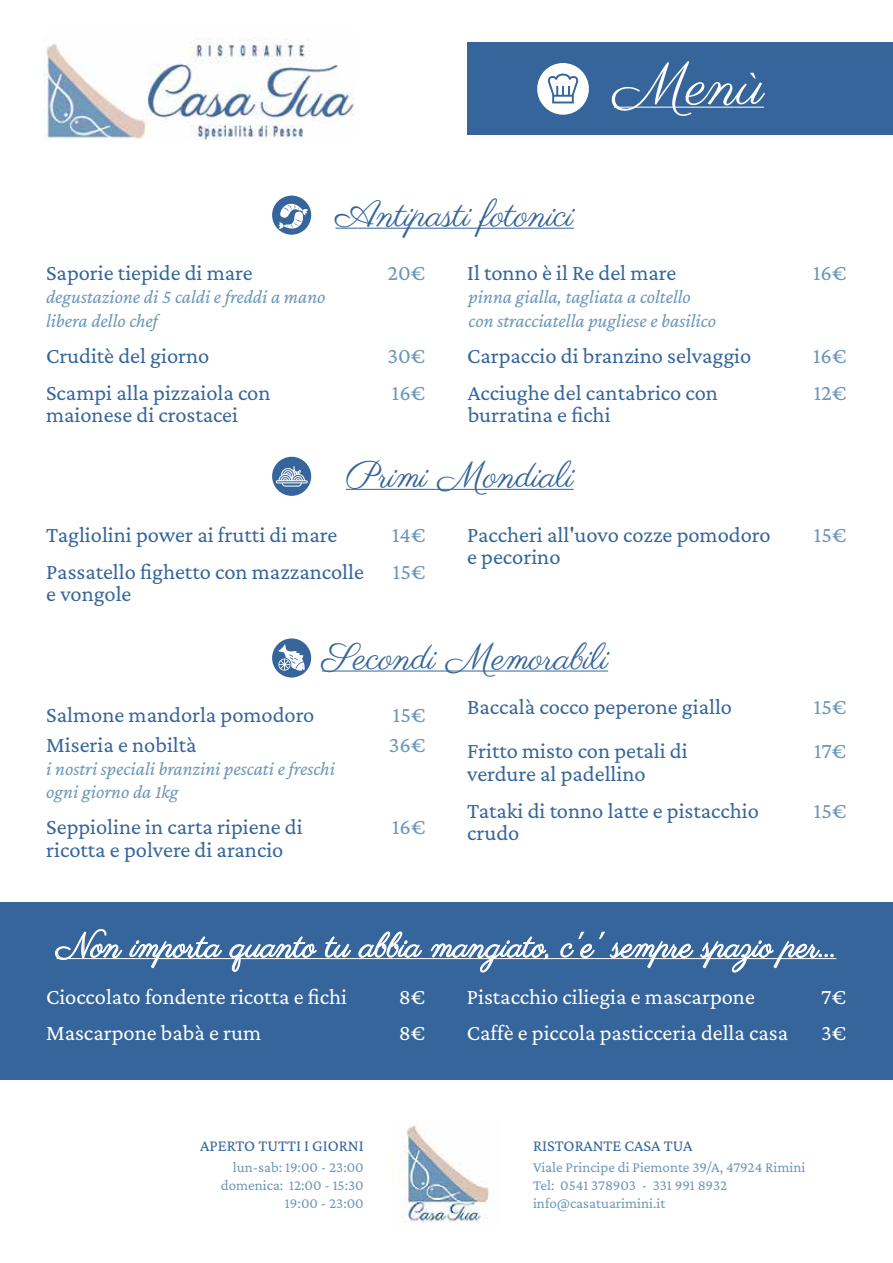
<style>
.page{position:relative;width:893px;height:1263px;background:#fff}
.page>*{position:absolute;margin:0;border:0;box-sizing:border-box;transform-origin:0 0}
.t1{font:60px "Parisienne";color:#fff}
.t2{font:37.5px "Parisienne";color:#35659a}
.t3{font:34.5px "Parisienne";color:#fff}
.t4{font:22.5px/22.5px "Crimson Pro";color:#35659a}
.t5{font:22.5px "Crimson Pro";color:#fff}
.t6{font:22.5px "Crimson Pro";color:#6c97b9}
.t7{font:italic 19.5px/23.4px "Crimson Pro";color:#6c97b9}
.t8{font:16.5px "Crimson Pro";color:#35659a}
.t9{font:15px/18px "Crimson Pro";color:#6c97b9}
</style>
<div class="page">
<div style="left:0;top:902px;width:893px;height:178px;background:#35659a"></div>
<div style="left:468px;top:43px;width:425px;height:92px;background:#35659a"></div>
<div style="left:272px;top:196px;width:39px;height:39px;background:#35659a;border-radius:50%"></div>
<hr style="left:614px;top:107px;width:150px;height:1px;background:#fff">
<hr style="left:335px;top:228px;width:239px;height:1px;background:#35659a">
<div style="left:272px;top:457px;width:39px;height:39px;background:#35659a;border-radius:50%"></div>
<hr style="left:346px;top:489px;width:228px;height:1px;background:#35659a">
<svg style="left:55px;top:929px;width:67px;height:31px"></svg>
<svg style="left:130px;top:936px;width:92px;height:32px"></svg>
<svg style="left:229px;top:936px;width:88px;height:36px"></svg>
<svg style="left:325px;top:936px;width:26px;height:21px"></svg>
<svg style="left:358px;top:931px;width:64px;height:26px"></svg>
<svg style="left:431px;top:936px;width:117px;height:36px"></svg>
<svg style="left:560px;top:932px;width:133px;height:36px"></svg>
<svg style="left:700px;top:940px;width:134px;height:32px"></svg>
<hr style="left:57px;top:958px;width:779px;height:1px;background:#fff">
<img style="left:537px;top:68px;width:47px;height:41px">
<svg style="left:276px;top:466px;width:32px;height:21px"></svg>
<svg style="left:278px;top:204px;width:30px;height:25px"></svg>
<img style="left:393px;top:1125px;width:97px;height:98px">
<img style="left:44px;top:39px;width:311px;height:100px">
<div style="left:537px;top:63px;width:52px;height:52px;background:#fff;border-radius:50%"></div>
<svg style="left:548px;top:74px;width:30px;height:29px"></svg>
<div style="left:272px;top:638px;width:39px;height:39px;background:#35659a;border-radius:50%"></div>
<hr style="left:322px;top:671px;width:286px;height:1px;background:#35659a">
<svg style="left:278px;top:644px;width:27px;height:27px"></svg>
<h2 class="t2" style="left:335px;top:192px;width:240px">Antipasti fotonici</h2>
<h1 class="t1" style="left:614px;top:49px;width:151px">Menù</h1>
<p class="t4" style="left:46px;top:261px;width:208px">Saporie tiepide di mare</p>
<p class="t6" style="left:387px;top:258px;width:39px">20€</p>
<p class="t7" style="left:46px;top:285px;width:281px">degustazione di 5 caldi e freddi a mano libera dello chef</p>
<p class="t4" style="left:46px;top:344px;width:165px">Cruditè del giorno</p>
<p class="t6" style="left:387px;top:341px;width:39px">30€</p>
<p class="t4" style="left:46px;top:381px;width:226px">Scampi alla pizzaiola con maionese di crostacei</p>
<p class="t6" style="left:392px;top:378px;width:35px">16€</p>
<p class="t4" style="left:467px;top:261px;width:211px">Il tonno è il Re del mare</p>
<p class="t6" style="left:813px;top:258px;width:35px">16€</p>
<p class="t7" style="left:469px;top:285px;width:249px">pinna gialla, tagliata a coltello con stracciatella pugliese e basilico</p>
<p class="t4" style="left:467px;top:344px;width:286px">Carpaccio di branzino selvaggio</p>
<p class="t6" style="left:813px;top:341px;width:35px">16€</p>
<p class="t4" style="left:468px;top:381px;width:252px">Acciughe del cantabrico con burratina e fichi</p>
<p class="t6" style="left:814px;top:378px;width:34px">12€</p>
<h2 class="t2" style="left:346px;top:453px;width:229px">Primi Mondiali</h2>
<p class="t4" style="left:46px;top:523px;width:293px">Tagliolini power ai frutti di mare</p>
<p class="t6" style="left:392px;top:520px;width:35px">14€</p>
<p class="t4" style="left:467px;top:523px;width:305px">Paccheri all'uovo cozze pomodoro</p>
<p class="t6" style="left:814px;top:520px;width:34px">15€</p>
<p class="t4" style="left:467px;top:545px;width:95px">e pecorino</p>
<p class="t4" style="left:46px;top:560px;width:319px">Passatello fighetto con mazzancolle e vongole</p>
<p class="t6" style="left:393px;top:557px;width:34px">15€</p>
<h2 class="t2" style="left:322px;top:634px;width:288px">Secondi Memorabili</h2>
<p class="t4" style="left:46px;top:703px;width:270px">Salmone mandorla pomodoro</p>
<p class="t6" style="left:393px;top:700px;width:34px">15€</p>
<p class="t4" style="left:46px;top:733px;width:152px">Miseria e nobiltà</p>
<p class="t7" style="left:46px;top:757px;width:290px">i nostri speciali branzini pescati e freschi ogni giorno da 1kg</p>
<p class="t6" style="left:389px;top:730px;width:38px">36€</p>
<p class="t4" style="left:46px;top:815px;width:258px">Seppioline in carta ripiene di ricotta e polvere di arancio</p>
<p class="t6" style="left:392px;top:813px;width:35px">16€</p>
<p class="t4" style="left:467px;top:695px;width:266px">Baccalà cocco peperone giallo</p>
<p class="t4" style="left:467px;top:739px;width:222px">Fritto misto con petali di verdure al padellino</p>
<p class="t6" style="left:814px;top:693px;width:34px">15€</p>
<p class="t6" style="left:814px;top:737px;width:34px">17€</p>
<p class="t4" style="left:467px;top:799px;width:293px">Tataki di tonno latte e pistacchio crudo</p>
<p class="t6" style="left:814px;top:796px;width:34px">15€</p>
<h3 class="t3" style="left:57px;top:925px;width:781px">Non importa quanto tu abbia mangiato, c'e' sempre spazio per...</h3>
<p class="t5" style="left:46px;top:982px;width:302px">Cioccolato fondente ricotta e fichi</p>
<p class="t5" style="left:399px;top:982px;width:28px">8€</p>
<p class="t5" style="left:467px;top:982px;width:290px">Pistacchio ciliegia e mascarpone</p>
<p class="t5" style="left:821px;top:982px;width:26px">7€</p>
<p class="t5" style="left:46px;top:1019px;width:217px">Mascarpone babà e rum</p>
<p class="t5" style="left:399px;top:1019px;width:28px">8€</p>
<p class="t5" style="left:467px;top:1019px;width:323px">Caffè e piccola pasticceria della casa</p>
<p class="t5" style="left:821px;top:1019px;width:27px">3€</p>
<p class="t8" style="left:200px;top:1135px;width:165px">APERTO TUTTI I GIORNI</p>
<p class="t8" style="left:533px;top:1135px;width:161px">RISTORANTE CASA TUA</p>
<p class="t9" style="left:221px;top:1158px;width:144px;text-align:right">lun-sab: 19:00 - 23:00 domenica: 12:00 - 15:30<br>19:00 - 23:00</p>
<p class="t9" style="left:533px;top:1158px;width:274px">Viale Principe di Piemonte 39/A, 47924 Rimini<br>Tel: 0541 378903 - 331 991 8932 info@casatuarimini.it</p>
</div>
